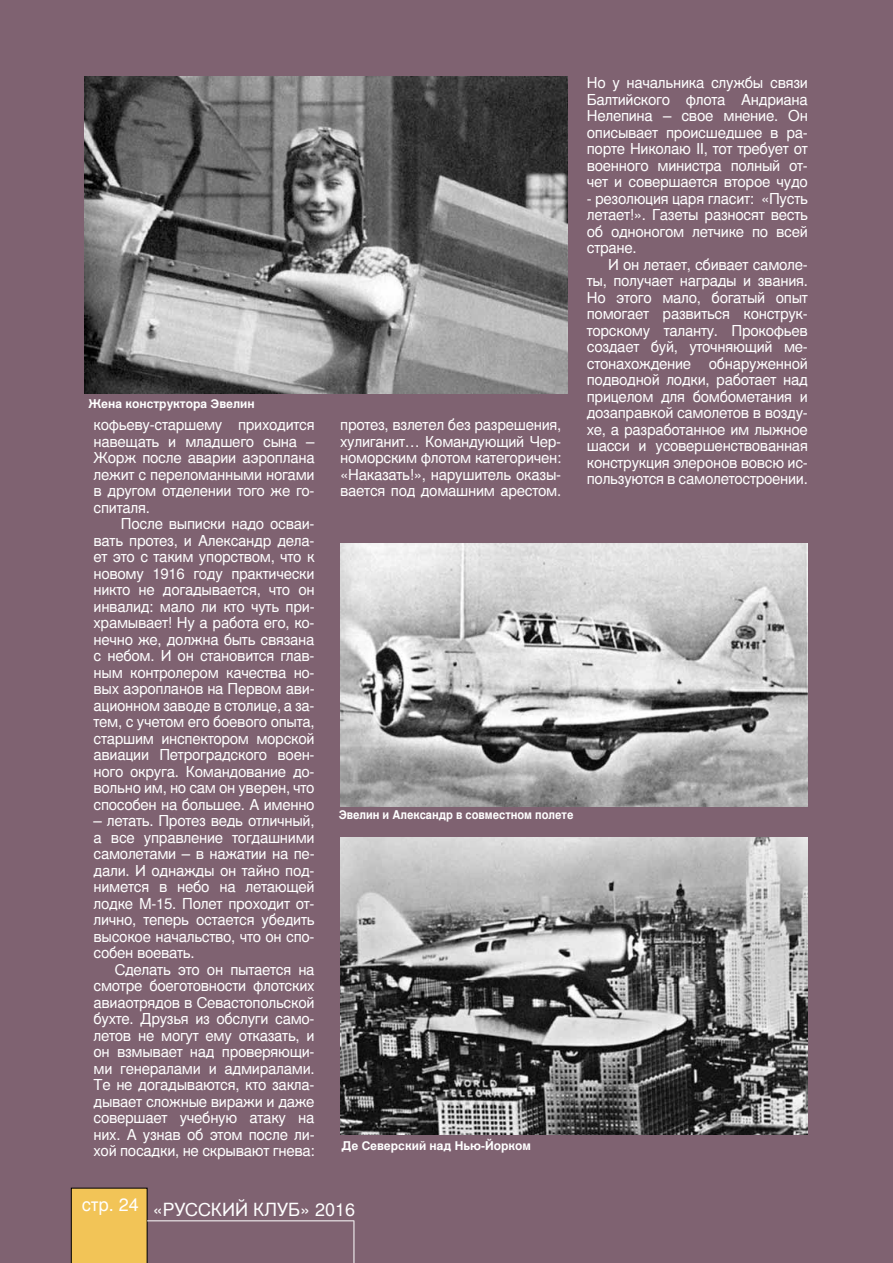
<style>
.page{position:relative;width:893px;height:1263px;background:#7f6271}
.page>*{position:absolute;margin:0;border:0;box-sizing:border-box;transform-origin:0 0}
.t1{font:18px "Nimbus San LCY";color:#fff}
.t2{font:15px/16.5px "Nimbus San LCY";letter-spacing:-.02em;color:#fff;text-align:justify}
.t3{font:700 12px "Nimbus San LCY";color:#fff}
.t4{font:700 12px "Nimbus San LCY";color:#fff;scale:.93 1}
</style>
<div class="page">
<div style="left:71px;top:1188px;width:76px;height:75px;background:#f2c457"></div>
<hr style="left:147px;top:1220px;width:207px;height:1px;background:#fff">
<hr style="left:354px;top:1220px;width:1px;height:43px;background:#fff">
<img style="left:84px;top:76px;width:483px;height:317px">
<img style="left:340px;top:837px;width:468px;height:297px">
<img style="left:341px;top:544px;width:467px;height:262px">
<p class="t3" style="left:88px;top:396px;width:168px">Жена конструктора Эвелин</p>
<p class="t2" style="left:94px;top:417px;width:223px">кофьеву-старшему приходится навещать и младшего сына – Жорж после аварии аэроплана лежит с переломанными ногами в другом отделении того же го&shy;спиталя.</p>
<p class="t2" style="left:94px;top:516px;width:223px;text-indent:27px">После выписки надо осваи&shy;вать протез, и Александр дела&shy;ет это с таким упорством, что к новому 1916 году практически никто не догадывается, что он инвалид: мало ли кто чуть при&shy;храмывает! Ну а работа его, ко&shy;нечно же, должна быть связана с небом. И он становится глав&shy;ным контролером качества но&shy;вых аэропланов на Первом ави&shy;ационном заводе в столице, а за&shy;тем, с учетом его боевого опыта, старшим инспектором морской авиации Петроградского воен&shy;ного округа. Командование до&shy;вольно им, но сам он уверен, что способен на большее. А именно</p>
<p class="t2" style="left:94px;top:813px;width:223px">– летать. П ротез ведь отличный, а все управление тогдашними самолетами – в нажатии на пе&shy;дали. И однажды он тайно под&shy;нимется в небо на летающей лодке М-15. П олет проходит от&shy;лично, теперь остается убедить высокое начальство, что он спо&shy;собен воевать.</p>
<p class="t2" style="left:94px;top:961px;width:223px;text-indent:21px">Сделать это он пытается на смотре боеготовности флотских авиаотрядов в Севастопольской бухте. Друзья из обслуги само&shy;летов не могут ему отказать, и он взмывает над проверяющи&shy;ми генералами и адмиралами.<br>Те не догадываются, кто закла&shy;дывает сложные виражи и даже совершает учебную атаку на них. А узнав об этом после ли&shy;хой посадки, не скрывают гнева:</p>
<p class="t2" style="left:340px;top:417px;width:223px">протез, взлетел без разрешения, хулиганит… Командующий Чер&shy;номорским флотом категоричен: «Н аказать!», нарушитель оказы&shy;вается под домашним арестом.</p>
<p class="t2" style="left:587px;top:75px;width:223px">Но у начальника службы связи Балтийского флота Андриана Нелепина – свое мнение. Он описывает происшедшее в ра&shy;порте Н иколаю II, тот требует от военного министра полный от&shy;чет и совершается второе чудо</p>
<p class="t2" style="left:587px;top:190px;width:223px">- резолюция царя гласит: «Пусть летает!». Газеты разносят весть об одноногом летчике по всей стране.</p>
<p class="t2" style="left:587px;top:256px;width:223px;text-indent:21px">И он летает, сбивает самоле&shy;ты, получает награды и звания.<br>Но этого мало, богатый опыт помогает развиться конструк&shy;торскому таланту. П рокофьев создает буй, уточняющий ме&shy;стонахождение обнаруженной подводной лодки, работает над прицелом для бомбометания и дозаправкой самолетов в возду&shy;хе, а разработанное им лыжное шасси и усовершенствованная конструкция элеронов вовсю ис&shy;пользуются в самолетостроении.</p>
<p class="t4" style="left:339px;top:808px;width:254px">Эвелин и Александр в совместном полете</p>
<p class="t3" style="left:342px;top:1139px;width:191px">Де Северский над Нью-Йорком</p>
<p class="t1" style="left:82px;top:1199px;width:94px">стр. 24 «РУССКИЙ</p>
<p class="t1" style="left:253px;top:1199px;width:13px">КЛУБ</p>
<p class="t1" style="left:300px;top:1199px;width:57px">» 2016</p>
</div>
